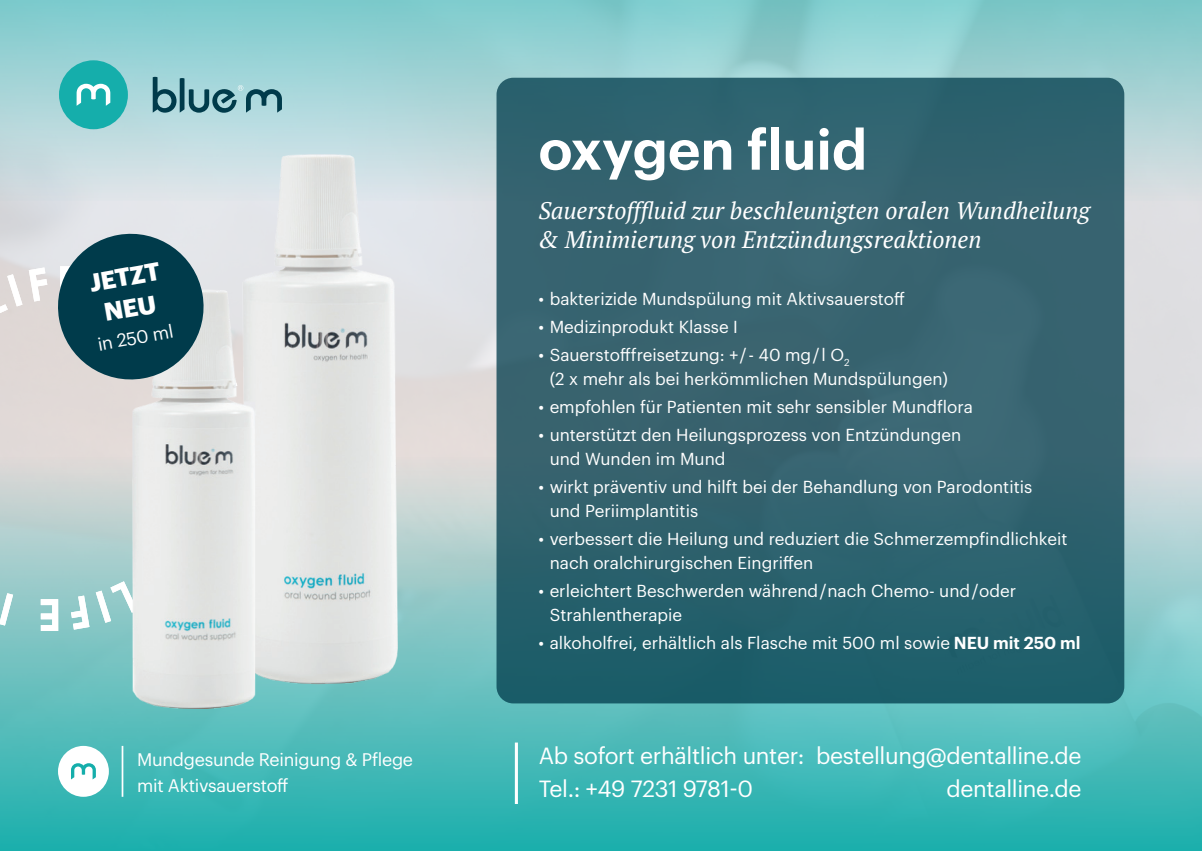
<style>
.page{position:relative;width:1202px;height:851px;background:#fff}
.page>*{position:absolute;margin:0;border:0;box-sizing:border-box;transform-origin:0 0}
.t1{font:600 55.4px "Graphik";color:#fff}
.t2{font:700 24.8px/31.8px "Graphik";color:#fff;text-align:center}
.t3{font:italic 23.8px/28.6px "PT Serif";color:#fff}
.t4{font:23px/32.8px "Graphik";letter-spacing:-.015em;color:#fff}
.t5{font:18px "Graphik";color:#fff}
.t6{font:17.8px/25.8px "Graphik";letter-spacing:-.015em;color:#fff}
.t7{font:17px/24px "Graphik";color:#fff}
.s1{font-weight:600}
</style>
<div class="page">
<div style="left:0;top:457px;width:1202px;height:393px;background:linear-gradient(to bottom,#dddadb,#1ab0ae)"></div>
<div style="left:0;top:0;width:1202px;height:201px;background:linear-gradient(to bottom,#7ccbcc,#dce1e6)"></div>
<hr style="left:515px;top:742px;width:3px;height:61px;background:#fff">
<hr style="left:122px;top:745px;width:1px;height:51px;background:#fff">
<div style="left:58px;top:745px;width:51px;height:51px;background:#fff;border-radius:50%"></div>
<svg style="left:71px;top:763px;width:25px;height:16px"></svg>
<svg style="left:0;top:274px;width:23px;height:39px"></svg>
<svg style="left:96px;top:581px;width:36px;height:41px"></svg>
<svg style="left:71px;top:595px;width:18px;height:34px"></svg>
<svg style="left:41px;top:599px;width:17px;height:32px"></svg>
<svg style="left:0;top:593px;width:13px;height:32px"></svg>
<svg style="left:496px;top:78px;width:628px;height:625px;background:#31626e"></svg>
<svg style="left:153px;top:77px;width:129px;height:38px;background:#79aab2"></svg>
<div style="left:59px;top:60px;width:69px;height:69px;background:#15aeab;border-radius:50%"></div>
<svg style="left:77px;top:84px;width:33px;height:22px"></svg>
<img style="left:132px;top:154px;width:265px;height:554px">
<svg style="left:29px;top:228px;width:214px;height:189px;background:#859ca2"></svg>
<h2 class="t2" style="left:86px;top:265px;width:73px;rotate:-10deg">JETZT<br>NEU</h2>
<p class="t5" style="left:96px;top:331px;width:78px;rotate:-10deg">in 250 ml</p>
<p class="t6" style="left:137px;top:744px;width:277px">Mundgesunde Reinigung &amp; Pflege mit Aktivsauerstoff</p>
<h1 class="t1" style="left:538px;top:107px;width:330px">oxygen fluid</h1>
<h3 class="t3" style="left:538px;top:196px;width:553px">Sauerstofffluid zur beschleunigten oralen Wundheilung &amp; Minimierung von Entzündungsreaktionen</h3>
<p class="t7" style="left:538px;top:285px;width:368px">• bakterizide Mundspülung mit Aktivsauerstoff</p>
<p class="t7" style="left:538px;top:313px;width:201px">• Medizinprodukt Klasse I</p>
<p class="t7" style="left:550px;top:341px;width:400px;text-indent:-11px">• Sauerstofffreisetzung: +/- 40 mg/l O<sub>2<br></sub>(2 x mehr als bei herkömmlichen Mundspülungen)</p>
<p class="t7" style="left:538px;top:393px;width:436px">• empfohlen für Patienten mit sehr sensibler Mundflora</p>
<p class="t7" style="left:550px;top:421px;width:413px;text-indent:-11px">• unterstützt den Heilungsprozess von Entzündungen und Wunden im Mund</p>
<p class="t7" style="left:550px;top:473px;width:484px;text-indent:-11px">• wirkt präventiv und hilft bei der Behandlung von Parodontitis und Periimplantitis</p>
<p class="t7" style="left:550px;top:525px;width:519px;text-indent:-11px">• verbessert die Heilung und reduziert die Schmerzempfindlichkeit nach oralchirurgischen Eingriffen</p>
<p class="t7" style="left:550px;top:577px;width:468px;text-indent:-11px">• erleichtert Beschwerden während/nach Chemo- und/oder<br>Strahlentherapie</p>
<p class="t7" style="left:538px;top:629px;width:544px">• alkoholfrei, erhältlich als Flasche mit 500 ml sowie <span class="s1">NEU mit 250 ml</span></p>
<h3 class="t4" style="left:539px;top:737px;width:544px">Ab sofort erhältlich unter: bestellung@dentalline.de<br>Tel.: +49 7231 9781-0</h3>
<h3 class="t4" style="left:946px;top:770px;width:137px">dentalline.de</h3>
</div>
